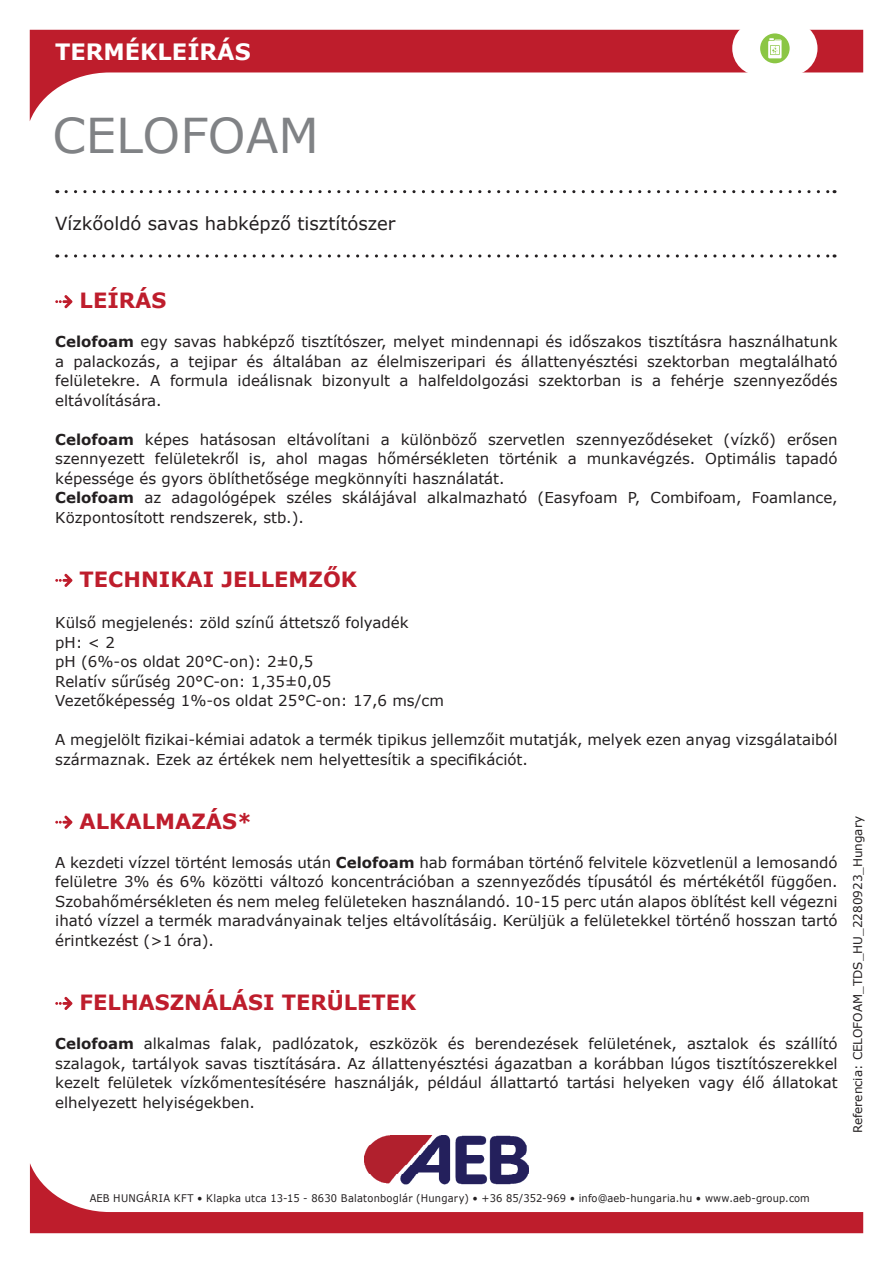
<style>
.page{position:relative;width:893px;height:1263px;background:#fff}
.page>*{position:absolute;margin:0;border:0;box-sizing:border-box;transform-origin:0 0}
.t1{font:48px "Verdana";color:#808285}
.t2{font:700 22.5px "Verdana";color:#fff}
.t3{font:700 21px "Verdana";color:#be1d2c}
.t4{font:18px "Verdana";color:#231f20}
.t5{font:15px/19.5px "Verdana";color:#231f20;text-align:justify}
.t6{font:12px "Verdana";color:#231f20}
.t7{font:10.5px "Verdana";letter-spacing:.02em;color:#231f20;scale:.94 1}
.s1{font-weight:700}
</style>
<div class="page">
<svg style="left:30px;top:1163px;width:833px;height:70px"></svg>
<svg style="left:30px;top:30px;width:833px;height:91px"></svg>
<svg style="left:66px;top:190px;width:769px;height:3px"></svg>
<svg style="left:66px;top:254px;width:769px;height:4px"></svg>
<img style="left:364px;top:1135px;width:165px;height:49px">
<div style="left:732px;top:21px;width:85px;height:55px;background:#fff;border-radius:27px"></div>
<div style="left:760px;top:33px;width:30px;height:30px;background:#8bc644;border-radius:50%"></div>
<svg style="left:768px;top:38px;width:14px;height:20px"></svg>
<svg style="left:55px;top:295px;width:17px;height:13px"></svg>
<svg style="left:55px;top:574px;width:17px;height:13px"></svg>
<svg style="left:55px;top:816px;width:17px;height:13px"></svg>
<svg style="left:55px;top:997px;width:17px;height:13px"></svg>
<h2 class="t2" style="left:55px;top:35px;width:197px">TERMÉKLEÍRÁS</h2>
<h1 class="t1" style="left:52px;top:103px;width:268px">CELOFOAM</h1>
<p class="t4" style="left:55px;top:211px;width:342px">Vízkőoldó savas habképző tisztítószer</p>
<h3 class="t3" style="left:80px;top:286px;width:88px">LEÍRÁS</h3>
<p class="t5" style="left:55px;top:332px;width:784px"><span class="s1">Celofoam</span> egy savas habképző tisztítószer, melyet mindennapi és időszakos tisztításra használhatunk a palackozás, a tejipar és általában az élelmiszeripari és állattenyésztési szektorban megtalálható felületekre. A formula ideálisnak bizonyult a halfeldolgozási szektorban is a fehérje szennyeződés eltávolítására.</p>
<p class="t5" style="left:55px;top:429px;width:784px;text-align:left"><span class="s1">Celofoam</span> képes hatásosan eltávolítani a különböző szervetlen szennyeződéseket (vízkő) erősen szennyezett felületekről is, ahol magas hőmérsékleten történik a munkavégzés. Optimális tapadó képessége és gyors öblíthetősége megkönnyíti használatát.<br><span class="s1">Celofoam</span> az adagológépek széles skálájával alkalmazható (Easyfoam P, Combifoam, Foamlance, Központosított rendszerek, stb.).</p>
<h3 class="t3" style="left:80px;top:564px;width:279px">TECHNIKAI JELLEMZŐK</h3>
<p class="t5" style="left:55px;top:613px;width:390px;text-align:left">Külső megjelenés: zöld színű áttetsző folyadék<br>pH: &lt; 2<br>pH (6%-os oldat 20°C-on): 2±0,5<br>Relatív sűrűség 20°C-on: 1,35±0,05<br>Vezetőképesség 1%-os oldat 25°C-on: 17,6 ms/cm</p>
<p class="t5" style="left:55px;top:730px;width:784px">A megjelölt fizikai-kémiai adatok a termék tipikus jellemzőit mutatják, melyek ezen anyag vizsgálataiból származnak. Ezek az értékek nem helyettesítik a specifikációt.</p>
<h3 class="t3" style="left:80px;top:806px;width:174px">ALKALMAZÁS*</h3>
<p class="t5" style="left:55px;top:852px;width:784px">A kezdeti vízzel történt lemosás után <span class="s1">Celofoam</span> hab formában történő felvitele közvetlenül a lemosandó felületre 3% és 6% közötti változó koncentrációban a szennyeződés típusától és mértékétől függően.<br>Szobahőmérsékleten és nem meleg felületeken használandó. 10-15 perc után alapos öblítést kell végezni iható vízzel a termék maradványainak teljes eltávolításáig. Kerüljük a felületekkel történő hosszan tartó érintkezést (&gt;1 óra).</p>
<h3 class="t3" style="left:80px;top:987px;width:338px">FELHASZNÁLÁSI TERÜLETEK</h3>
<p class="t5" style="left:55px;top:1034px;width:784px"><span class="s1">Celofoam</span> alkalmas falak, padlózatok, eszközök és berendezések felületének, asztalok és szállító szalagok, tartályok savas tisztítására. Az állattenyésztési ágazatban a korábban lúgos tisztítószerekkel kezelt felületek vízkőmentesítésére használják, például állattartó tartási helyeken vagy élő állatokat elhelyezett helyiségekben.</p>
<p class="t6" style="left:850px;top:1133px;width:319px;rotate:-90deg">Referencia: CELOFOAM_TDS_HU_2280923_Hungary</p>
<p class="t7" style="left:90px;top:1191px;width:768px">AEB HUNGÁRIA KFT • Klapka utca 13-15 - 8630 Balatonboglár (Hungary) • +36 85/352-969 • info@aeb-hungaria.hu • www.aeb-group.com</p>
</div>
